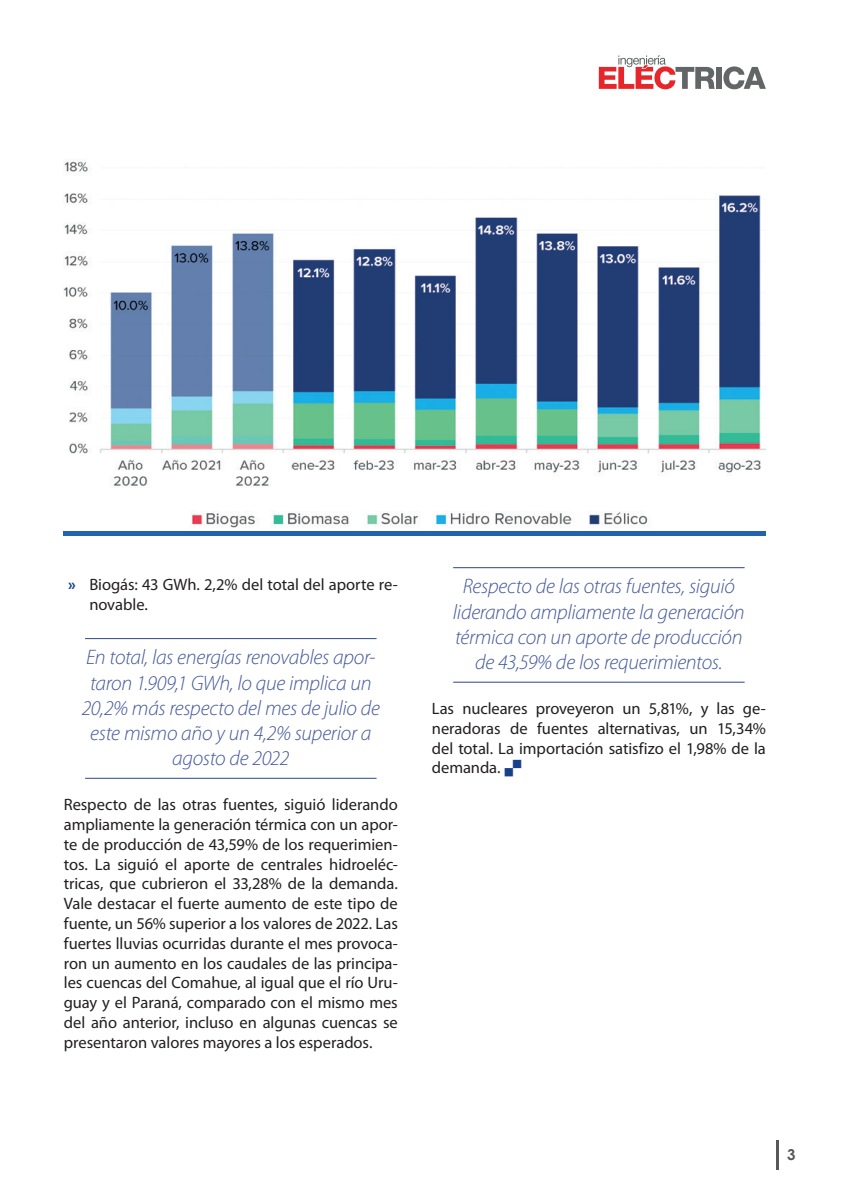
<style>
.page{position:relative;width:851px;height:1191px;background:#fff}
.page>*{position:absolute;margin:0;border:0;box-sizing:border-box;transform-origin:0 0}
.Destacado{font:italic 300 21px/25.2px "Myriad Pro";letter-spacing:-.015em;color:#445999;text-align:center}
.Texto{font:16.5px/19.8px "Myriad Pro";letter-spacing:-.005em;color:#231f20;text-align:justify}
.t1{font:700 15px "Century Gothic";color:#57585a}
.s1{font-weight:700;color:#184088}
</style>
<div class="page">
<hr style="left:776px;top:1140px;width:2px;height:29px;background:#57585a">
<div style="left:715px;top:67px;width:6px;height:22px;background:#636666"></div>
<svg style="left:723px;top:66px;width:42px;height:23px"></svg>
<svg style="left:598px;top:55px;width:116px;height:34px"></svg>
<hr style="left:85px;top:638px;width:291px;height:1px;background:#445999">
<hr style="left:85px;top:777px;width:291px;height:2px;background:#445999">
<hr style="left:453px;top:567px;width:291px;height:1px;background:#445999">
<hr style="left:453px;top:681px;width:291px;height:2px;background:#445999">
<img style="left:64px;top:161px;width:701px;height:367px">
<hr style="left:64px;top:531px;width:701px;height:4px;background:#2362af">
<p class="Texto" style="left:89px;top:575px;width:310px;text-indent:-21px"><span class="s1">»</span> Biogás: 43 GWh. 2,2% del total del aporte re&shy;novable.</p>
<p class="Destacado" style="left:82px;top:644px;width:300px">En total, las energías renovables apor&shy;taron 1.909,1 GWh, lo que implica un<br>20,2% más respecto del mes de julio de este mismo año y un 4,2% superior a agosto de 2022</p>
<p class="Texto" style="left:64px;top:795px;width:335px">Respecto de las otras fuentes, siguió liderando ampliamente la generación térmica con un apor&shy;te de producción de 43,59% de los requerimien&shy;tos. La siguió el aporte de centrales hidroeléc&shy;tricas, que cubrieron el 33,28% de la demanda.<br>Vale destacar el fuerte aumento de este tipo de fuente, un 56% superior a los valores de 2022. Las fuertes lluvias ocurridas durante el mes provoca&shy;ron un aumento en los caudales de las principa&shy;les cuencas del Comahue, al igual que el río Uru&shy;guay y el Paraná, comparado con el mismo mes del año anterior, incluso en algunas cuencas se presentaron valores mayores a los esperados.</p>
<p class="Destacado" style="left:453px;top:573px;width:293px">Respecto de las otras fuentes, siguió liderando ampliamente la generación térmica con un aporte de producción de 43,59% de los requerimientos.</p>
<p class="Texto" style="left:432px;top:699px;width:335px">Las nucleares proveyeron un 5,81%, y las ge&shy;neradoras de fuentes alternativas, un 15,34% del total. La importación satisfizo el 1,98% de la demanda.</p>
<p class="t1" style="left:787px;top:1143px;width:10px">3</p>
</div>
